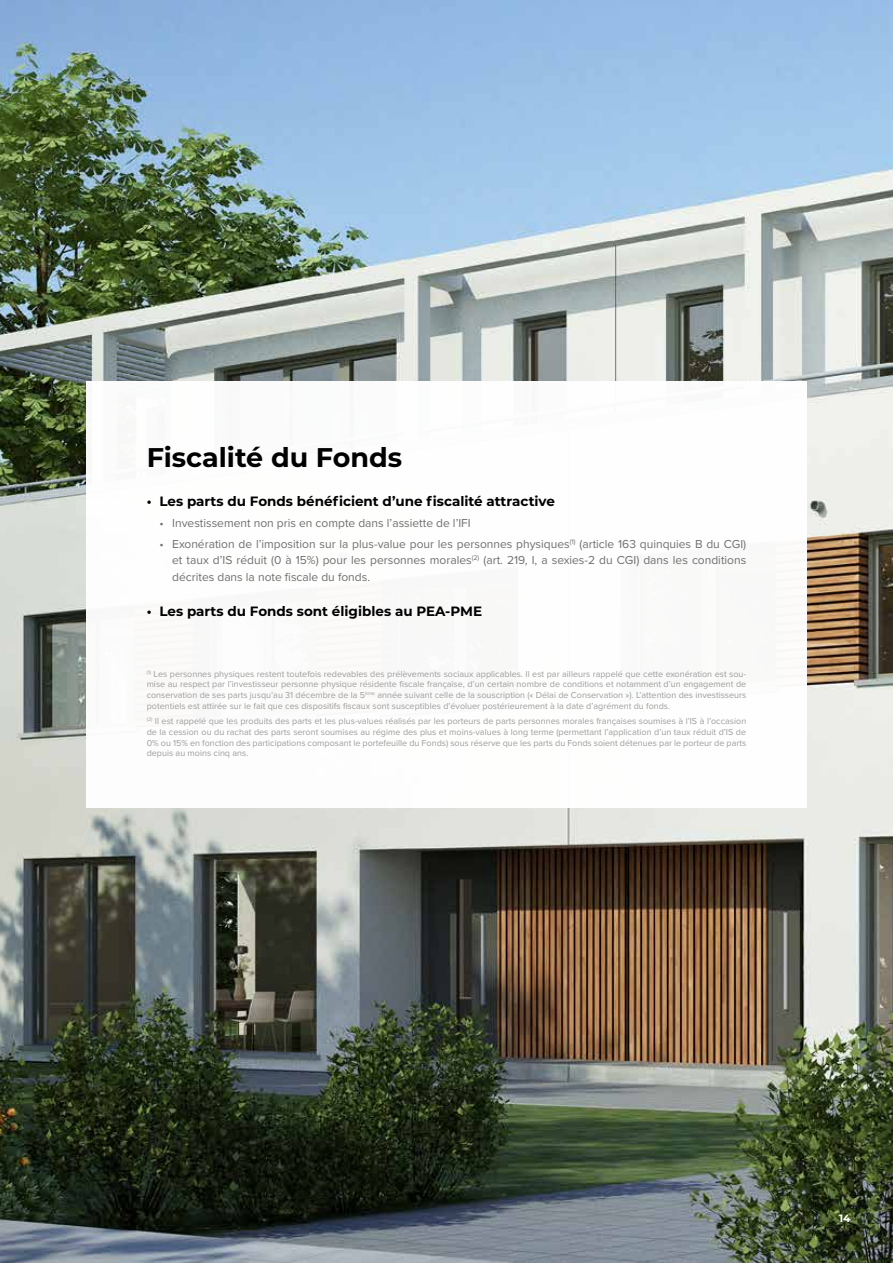
<style>
.page{position:relative;width:893px;height:1263px;background:#fff}
.page>*{position:absolute;margin:0;border:0;box-sizing:border-box;transform-origin:0 0}
.t1{font:700 27px "Montserrat";color:#000}
.t2{font:700 13.5px "Montserrat";color:#000}
.t3{font:12px/16.5px "Proxima Nova";color:#706f6f;text-align:justify}
.t4{font:700 10.5px "Montserrat";color:#fff}
.t5{font:9px/10.8px "Proxima Nova";color:#9d9d9c;text-align:justify}
</style>
<div class="page">
<img style="left:0;top:0;width:893px;height:1263px">
<div style="left:86px;top:381px;width:720px;height:426px;background:#fff"></div>
<h1 class="t1" style="left:147px;top:438px;width:257px">Fiscalité du Fonds</h1>
<h2 class="t2" style="left:147px;top:492px;width:410px">• Les parts du Fonds bénéficient d’une fiscalité attractive</h2>
<h3 class="t3" style="left:159px;top:514px;width:313px">• Investissement non pris en compte dans l’assiette de l’IFI</h3>
<p class="t3" style="left:172px;top:535px;width:576px;text-indent:-13px">• Exonération de l’imposition sur la plus-value pour les personnes physiques<sup>(1)</sup> (article 163 quinquies B du CGI) et taux d’IS réduit (0 à 15%) pour les personnes morales<sup>(2)</sup> (art. 219, I, a sexies-2 du CGI) dans les conditions décrites dans la note fiscale du fonds.</p>
<h2 class="t2" style="left:147px;top:602px;width:337px">• Les parts du Fonds sont éligibles au PEA-PME</h2>
<p class="t5" style="left:147px;top:668px;width:601px"><sup>(1)</sup> Les personnes physiques restent toutefois redevables des prélèvements sociaux applicables. Il est par ailleurs rappelé que cette exonération est sou&shy;mise au respect par l’investisseur personne physique résidente fiscale française, d’un certain nombre de conditions et notamment d’un engagement de conservation de ses parts jusqu’au 31 décembre de la 5<sup>ème</sup> année suivant celle de la souscription (« Délai de Conservation »). L’attention des investisseurs potentiels est attirée sur le fait que ces dispositifs fiscaux sont susceptibles d’évoluer postérieurement à la date d’agrément du fonds.</p>
<p class="t5" style="left:147px;top:715px;width:601px"><sup>(2)</sup> Il est rappelé que les produits des parts et les plus-values réalisés par les porteurs de parts personnes morales françaises soumises à l’IS à l’occasion de la cession ou du rachat des parts seront soumises au régime des plus et moins-values à long terme (permettant l’application d’un taux réduit d’IS de 0% ou 15% en fonction des participations composant le portefeuille du Fonds) sous réserve que les parts du Fonds soient détenues par le porteur de parts depuis au moins cinq ans.</p>
<p class="t4" style="left:839px;top:1211px;width:13px">14</p>
</div>
